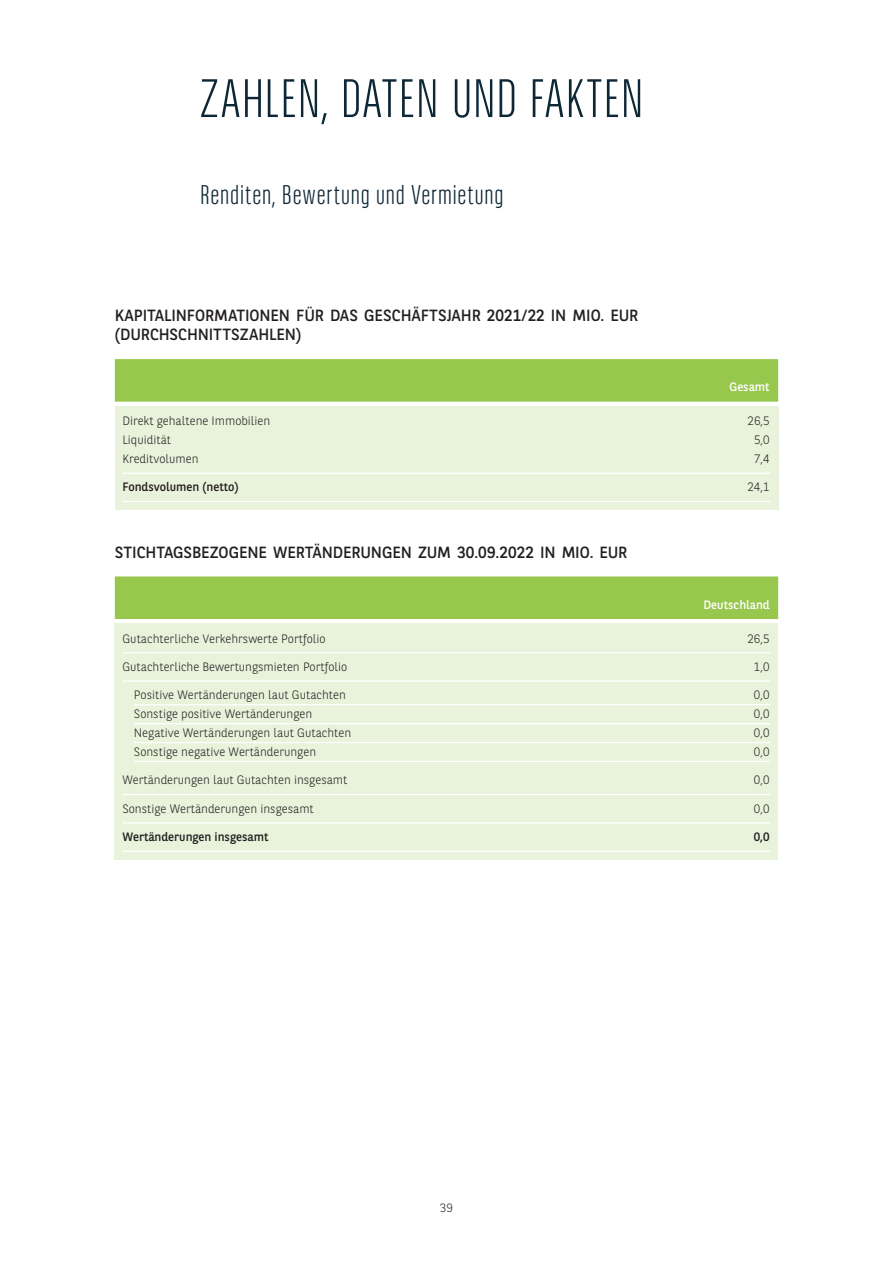
<style>
.page{position:relative;width:893px;height:1263px;background:#fff}
.page>*{position:absolute;margin:0;border:0;box-sizing:border-box;transform-origin:0 0}
.t1{font:300 54px "BNPP Sans Condensed";letter-spacing:.025em;color:#0e2736}
.t2{font:300 27px "BNPP Sans Condensed";letter-spacing:.035em;color:#0e2736}
.t3{font:16.2px/18.9px "BNPP Sans";letter-spacing:-.005em;color:#231f20}
.t4{font:300 12.15px "BNPP Sans";color:#231f20}
.t5{font:12.15px "BNPP Sans";color:#231f20}
.t6{font:12.15px "BNPP Sans";color:#fff}
.t7{font:300 12px "BNPP Sans";color:#231f20}
</style>
<div class="page">
<div style="left:115px;top:576px;width:663px;height:43px;background:#97c74c"></div>
<div style="left:115px;top:359px;width:663px;height:43px;background:#97c74c"></div>
<div style="left:115px;top:624px;width:663px;height:236px;background:#e9f2db"></div>
<div style="left:115px;top:406px;width:663px;height:104px;background:#e9f2db"></div>
<hr style="left:122px;top:652px;width:648px;height:1px;background:#fff">
<hr style="left:122px;top:680px;width:648px;height:2px;background:#fff">
<hr style="left:134px;top:704px;width:636px;height:1px;background:#fff">
<hr style="left:134px;top:723px;width:636px;height:1px;background:#fff">
<hr style="left:134px;top:742px;width:636px;height:1px;background:#fff">
<hr style="left:134px;top:761px;width:636px;height:1px;background:#fff">
<hr style="left:122px;top:794px;width:648px;height:1px;background:#fff">
<hr style="left:122px;top:822px;width:648px;height:1px;background:#fff">
<hr style="left:122px;top:850px;width:648px;height:2px;background:#fff">
<hr style="left:122px;top:472px;width:648px;height:2px;background:#fff">
<hr style="left:122px;top:501px;width:648px;height:1px;background:#fff">
<h1 class="t1" style="left:200px;top:65px;width:445px">ZAHLEN, DATEN UND FAKTEN</h1>
<h2 class="t2" style="left:200px;top:178px;width:305px">Renditen, Bewertung und Vermietung</h2>
<h3 class="t3" style="left:115px;top:305px;width:525px">KAPITALINFORMATIONEN FÜR DAS GESCHÄFTSJAHR 2021/22 IN MIO. EUR (DURCHSCHNITTSZAHLEN)</h3>
<p class="t6" style="left:729px;top:379px;width:42px">Gesamt</p>
<p class="t4" style="left:122px;top:413px;width:149px">Direkt gehaltene Immobilien</p>
<p class="t4" style="left:747px;top:413px;width:24px">26,5</p>
<p class="t4" style="left:122px;top:432px;width:50px">Liquidität</p>
<p class="t4" style="left:754px;top:432px;width:17px">5,0</p>
<p class="t4" style="left:122px;top:450px;width:78px">Kreditvolumen</p>
<p class="t4" style="left:754px;top:450px;width:17px">7,4</p>
<p class="t5" style="left:122px;top:479px;width:118px">Fondsvolumen (netto)</p>
<p class="t4" style="left:747px;top:479px;width:24px">24,1</p>
<h3 class="t3" style="left:115px;top:542px;width:514px">STICHTAGSBEZOGENE WERTÄNDERUNGEN ZUM 30.09.2022 IN MIO. EUR</h3>
<p class="t6" style="left:704px;top:596px;width:68px">Deutschland</p>
<p class="t4" style="left:122px;top:630px;width:205px">Gutachterliche Verkehrswerte Portfolio</p>
<p class="t4" style="left:747px;top:630px;width:24px">26,5</p>
<p class="t4" style="left:122px;top:658px;width:226px">Gutachterliche Bewertungsmieten Portfolio</p>
<p class="t4" style="left:754px;top:658px;width:17px">1,0</p>
<p class="t4" style="left:134px;top:687px;width:213px">Positive Wertänderungen laut Gutachten</p>
<p class="t4" style="left:754px;top:687px;width:17px">0,0</p>
<p class="t4" style="left:134px;top:706px;width:180px">Sonstige positive Wertänderungen</p>
<p class="t4" style="left:754px;top:706px;width:17px">0,0</p>
<p class="t4" style="left:134px;top:725px;width:219px">Negative Wertänderungen laut Gutachten</p>
<p class="t4" style="left:754px;top:725px;width:17px">0,0</p>
<p class="t4" style="left:134px;top:743px;width:184px">Sonstige negative Wertänderungen</p>
<p class="t4" style="left:754px;top:743px;width:17px">0,0</p>
<p class="t4" style="left:122px;top:772px;width:227px">Wertänderungen laut Gutachten insgesamt</p>
<p class="t4" style="left:754px;top:772px;width:17px">0,0</p>
<p class="t4" style="left:122px;top:800px;width:193px">Sonstige Wertänderungen insgesamt</p>
<p class="t4" style="left:754px;top:800px;width:17px">0,0</p>
<p class="t5" style="left:122px;top:828px;width:148px">Wertänderungen insgesamt</p>
<p class="t5" style="left:754px;top:828px;width:17px">0,0</p>
<p class="t7" style="left:440px;top:1199px;width:15px">39</p>
</div>
